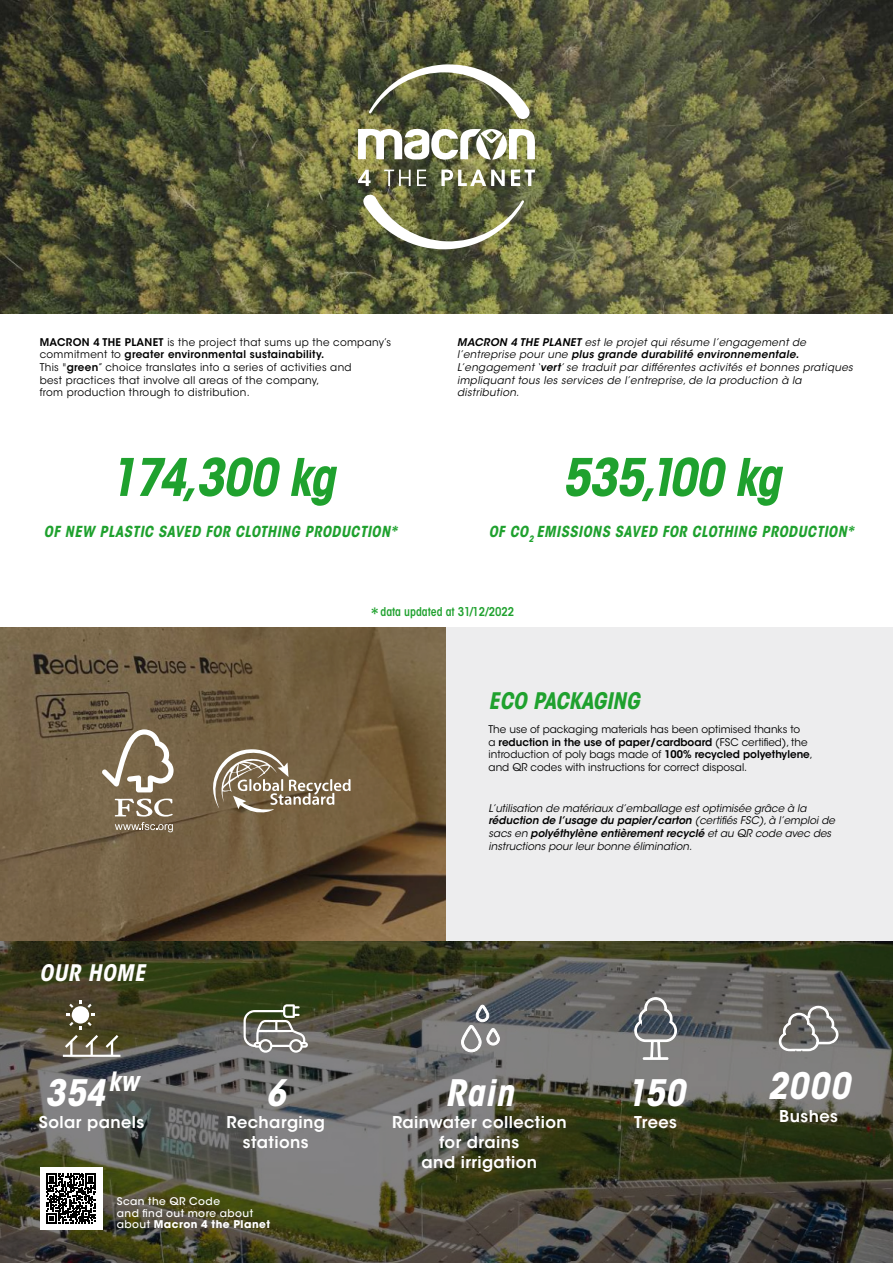
<style>
.page{position:relative;width:893px;height:1263px;background:#fff}
.page>*{position:absolute;margin:0;border:0;box-sizing:border-box;transform-origin:0 0}
.t1{font:italic 700 condensed 51.3px "ITC Avant Garde Std";letter-spacing:-.025em;color:#1fa12e}
.t2{font:italic 700 condensed 36.3px "ITC Avant Garde Std";letter-spacing:.01em;color:#fff}
.t3{font:italic 700 condensed 22.65px "ITC Avant Garde Std";color:#1fa12e}
.t4{font:italic 700 condensed 22.65px "ITC Avant Garde Std";letter-spacing:.03em;color:#fff}
.t5{font:500 19.65px "ITC Avant Garde Std";color:#1fa12e}
.t6{font:600 16.2px/19.6px "ITC Avant Garde Std";letter-spacing:.025em;color:#fff;text-align:center}
.t7{font:italic 700 condensed 15.15px "ITC Avant Garde Std";letter-spacing:.03em;color:#1fa12e}
.t8{font:600 condensed 12.15px "ITC Avant Garde Std";color:#1fa12e}
.t9{font:italic 10.5px/12.8px "ITC Avant Garde Std";letter-spacing:.03em;color:#000}
.t10{font:10.5px/12.8px "ITC Avant Garde Std";letter-spacing:.03em;color:#000}
.t11{font:italic 10.5px/12.8px "ITC Avant Garde Std";color:#000}
.t12{font:10.5px/12.8px "ITC Avant Garde Std";letter-spacing:.005em;color:#000}
.t13{font:500 10.5px/11.2px "ITC Avant Garde Std";letter-spacing:.04em;color:#fff}
.s1{font-weight:600}
.s2{font-weight:700}
</style>
<div class="page">
<div style="left:0;top:627px;width:893px;height:636px;background:#ededee"></div>
<svg style="left:0;top:627px;width:446px;height:314px;background:#6f5b3e"></svg>
<img style="left:0;top:0;width:893px;height:314px">
<svg style="left:358px;top:129px;width:177px;height:31px"></svg>
<svg style="left:384px;top:170px;width:27px;height:16px"></svg>
<svg style="left:417px;top:170px;width:9px;height:16px"></svg>
<svg style="left:358px;top:170px;width:13px;height:16px"></svg>
<svg style="left:441px;top:170px;width:64px;height:16px"></svg>
<svg style="left:511px;top:170px;width:24px;height:16px"></svg>
<svg style="left:369px;top:64px;width:161px;height:55px"></svg>
<svg style="left:363px;top:194px;width:161px;height:55px"></svg>
<svg style="left:210px;top:748px;width:141px;height:66px;background:#8d7c63"></svg>
<svg style="left:102px;top:729px;width:72px;height:63px;background:#978973"></svg>
<svg style="left:115px;top:798px;width:58px;height:34px;background:#988974"></svg>
<svg style="left:0;top:941px;width:893px;height:322px;background:#505042"></svg>
<svg style="left:633px;top:996px;width:45px;height:64px;background:#7f8284"></svg>
<svg style="left:63px;top:1035px;width:57px;height:22px"></svg>
<div style="left:72px;top:1006px;width:17px;height:17px;background:#fff;border-radius:50%"></div>
<svg style="left:79px;top:1000px;width:13px;height:8px"></svg>
<svg style="left:79px;top:1022px;width:13px;height:7px"></svg>
<svg style="left:69px;top:1022px;width:4px;height:4px"></svg>
<svg style="left:69px;top:1004px;width:4px;height:4px"></svg>
<svg style="left:778px;top:1005px;width:61px;height:47px;background:#83817f"></svg>
<svg style="left:461px;top:1004px;width:39px;height:48px;background:#8c8d90"></svg>
<svg style="left:244px;top:1004px;width:64px;height:49px;background:#7e8173"></svg>
<div style="left:40px;top:1167px;width:62px;height:63px;background:#fff"></div>
<svg style="left:46px;top:1173px;width:50px;height:51px"></svg>
<p class="t10" style="left:40px;top:337px;width:353px"><span class="s1">MACRON 4 THE PLANET</span> is the project that sums up the company’s commitment to <span class="s1">greater environmental sustainability.<br></span>This "<span class="s1">green</span>” choice translates into a series of activities and<br>best practices that involve all areas of the company,<br>from production through to distribution.</p>
<p class="t9" style="left:457px;top:335px;width:397px"><span class="s1">MACRON 4 THE PLANET</span> est le projet qui résume l’engagement de l’entreprise pour une <span class="s1">plus grande durabilité environnementale.<br></span>L’engagement ‘<span class="s1">vert</span>’ se traduit par différentes activités et bonnes pratiques impliquant tous les services de l’entreprise, de la production à la distribution.</p>
<h1 class="t1" style="left:109px;top:454px;width:230px">174,300 kg</h1>
<h1 class="t1" style="left:562px;top:454px;width:223px">535,100 kg</h1>
<h3 class="t7" style="left:44px;top:525px;width:356px">OF NEW PLASTIC SAVED FOR CLOTHING PRODUCTION*</h3>
<h3 class="t7" style="left:489px;top:525px;width:368px">OF CO<sub>2</sub> EMISSIONS SAVED FOR CLOTHING PRODUCTION*</h3>
<p class="t8" style="left:381px;top:607px;width:135px">data updated at 31/12/2022</p>
<h3 class="t5" style="left:369px;top:607px;width:14px">*</h3>
<h3 class="t3" style="left:489px;top:690px;width:153px">ECO PACKAGING</h3>
<p class="t12" style="left:489px;top:724px;width:326px">The use of packaging materials has been optimised thanks to<br>a <span class="s1">reduction in the use of paper/cardboard</span> (FSC certified), the introduction of poly bags made of <span class="s1">100% recycled polyethylene</span>, and QR codes with instructions for correct disposal.</p>
<h3 class="t4" style="left:40px;top:963px;width:107px">OUR HOME</h3>
<h2 class="t2" style="left:45px;top:1076px;width:95px">354<sup>kw</sup></h2>
<h3 class="t6" style="left:39px;top:1114px;width:107px">Solar panels</h3>
<h2 class="t2" style="left:266px;top:1076px;width:22px">6</h2>
<h3 class="t6" style="left:226px;top:1114px;width:100px">Recharging stations</h3>
<p class="t13" style="left:117px;top:1197px;width:155px">Scan the QR Code<br>and find out more about about <span class="s2">Macron 4 the Planet</span></p>
<p class="t11" style="left:489px;top:802px;width:348px">L’utilisation de matériaux d’emballage est optimisée grâce à la <span class="s1">réduction de l’usage du papier/carton</span> (certifiés FSC), à l’emploi de sacs en <span class="s1">polyéthylène entièrement recyclé</span> et au QR code avec des instructions pour leur bonne élimination.</p>
<h2 class="t2" style="left:445px;top:1076px;width:70px">Rain</h2>
<h3 class="t6" style="left:392px;top:1114px;width:176px">Rainwater collection for drains<br>and irrigation</h3>
<h2 class="t2" style="left:626px;top:1076px;width:60px">150</h2>
<h3 class="t6" style="left:634px;top:1114px;width:44px">Trees</h3>
<h2 class="t2" style="left:767px;top:1069px;width:84px">2000</h2>
<h3 class="t6" style="left:779px;top:1107px;width:60px">Bushes</h3>
</div>
